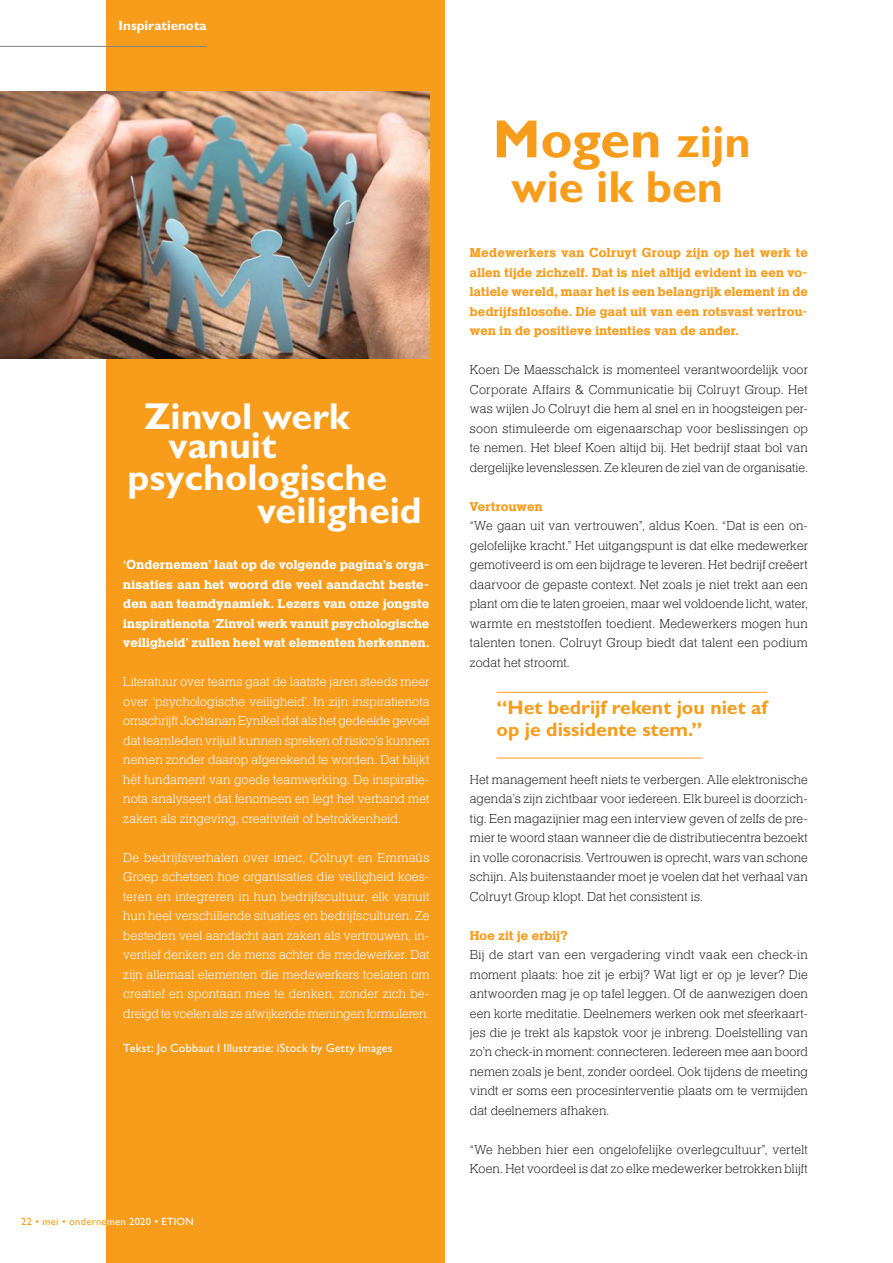
<style>
.page{position:relative;width:893px;height:1263px;background:#fff}
.page>*{position:absolute;margin:0;border:0;box-sizing:border-box;transform-origin:0 0}
.Kop{font:700 54px "Gill Sans Std";letter-spacing:-.01em;color:#f89c1c}
.Kop-2{font:700 45px "Gill Sans Std";color:#f89c1c}
.Kop-3{font:700 37.5px "Gill Sans Std";color:#fff}
.Streamer{font:700 19.5px/22.5px "Gill Sans Std";color:#f89c1c}
.Body{font:300 13.5px/19.5px "Helserif";letter-spacing:.01em;color:#231f20;text-align:justify}
.Body-2{font:300 13.5px/19.5px "Helserif";color:#fff;text-align:justify}
.Body-3{font:700 13.5px/19.5px "Helserif";letter-spacing:.01em;color:#f89c1c;text-align:justify}
.Body-4{font:700 13.5px/19.5px "Helserif";letter-spacing:.01em;color:#fff;text-align:justify}
.Binnenwerk_-_caption{font:700 13.5px "Gill Sans Std";color:#fff}
.Onderschrift_-_auteu{font:12px "Gill Sans Std";letter-spacing:.02em;color:#fff}
.Binnenwerk_-_caption-2{font:10.5px "Gill Sans Std";letter-spacing:.025em;color:#f89c1c}
.s1{color:#fff}
.s2{font-size:45px}
</style>
<div class="page">
<div style="left:106px;top:0;width:338px;height:1263px;background:#f89c1c"></div>
<hr style="left:0;top:46px;width:207px;height:1px;background:#818386">
<img style="left:0;top:91px;width:429px;height:268px">
<hr style="left:496px;top:692px;width:271px;height:1px;background:#f89c1c">
<hr style="left:496px;top:758px;width:206px;height:1px;background:#f89c1c">
<p class="Binnenwerk_-_caption" style="left:119px;top:18px;width:90px">Inspiratienota</p>
<p class="Kop-3" style="left:144px;top:394px;width:207px">Zinvol werk</p>
<p class="Kop-3" style="left:169px;top:423px;width:109px">vanuit</p>
<p class="Kop-3" style="left:128px;top:455px;width:261px">psychologische</p>
<p class="Kop-3" style="left:257px;top:488px;width:166px">veiligheid</p>
<p class="Body-4" style="left:123px;top:556px;width:308px">‘Ondernemen’ laat op de volgende pagina’s orga&shy;nisaties aan het woord die veel aandacht beste&shy;den aan teamdynamiek. Lezers van onze jongste inspiratienota ‘Zinvol werk vanuit psychologische veiligheid’ zullen heel wat elementen herkennen.</p>
<p class="Body-2" style="left:123px;top:672px;width:308px">Literatuur over teams gaat de laatste jaren steeds meer over ‘psychologische veiligheid’. In zijn inspiratienota omschrijft Jochanan Eynikel dat als het gedeelde gevoel dat teamleden vrijuit kunnen spreken of risico’s kunnen nemen zonder daarop afgerekend te worden. Dat blijkt hét fundament van goede teamwerking. De inspiratie&shy;nota analyseert dat fenomeen en legt het verband met zaken als zingeving, creativiteit of betrokkenheid.</p>
<p class="Body-2" style="left:123px;top:848px;width:308px">De bedrijfsverhalen over imec, Colruyt en Emmaüs Groep schetsen hoe organisaties die veiligheid koes&shy;teren en integreren in hun bedrijfscultuur, elk vanuit hun heel verschillende situaties en bedrijfsculturen. Ze besteden veel aandacht aan zaken als vertrouwen, in&shy;ventief denken en de mens achter de medewerker. Dat zijn allemaal elementen die medewerkers toelaten om creatief en spontaan mee te denken, zonder zich be&shy;dreigd te voelen als ze afwijkende meningen formuleren.</p>
<p class="Onderschrift_-_auteu" style="left:123px;top:1041px;width:271px">Tekst: Jo Cobbaut I Illustratie: iStock by Getty Images</p>
<p class="Binnenwerk_-_caption-2" style="left:21px;top:1216px;width:174px">22 • mei • onderne<span class="s1">men 2020 • ETION</span></p>
<p class="Kop" style="left:493px;top:107px;width:259px">Mogen <span class="s2">zijn</span></p>
<p class="Kop-2" style="left:512px;top:160px;width:213px">wie ik ben</p>
<p class="Body-3" style="left:470px;top:244px;width:340px">Medewerkers van Colruyt Group zijn op het werk te allen tijde zichzelf. Dat is niet altijd evident in een vo&shy;latiele wereld, maar het is een belangrijk element in de bedrijfsfilosofie. Die gaat uit van een rotsvast vertrou&shy;wen in de positieve intenties van de ander.</p>
<p class="Body" style="left:470px;top:360px;width:340px">Koen De Maesschalck is momenteel verantwoordelijk voor Corporate Affairs &amp; Communicatie bij Colruyt Group. Het was wijlen Jo Colruyt die hem al snel en in hoogsteigen per&shy;soon stimuleerde om eigenaarschap voor beslissingen op te nemen. Het bleef Koen altijd bij. Het bedrijf staat bol van dergelijke levenslessen. Ze kleuren de ziel van de organisatie.</p>
<p class="Body-3" style="left:470px;top:497px;width:74px">Vertrouwen</p>
<p class="Body" style="left:470px;top:516px;width:340px">“We gaan uit van vertrouwen”, aldus Koen. “Dat is een on&shy;gelofelijke kracht.” Het uitgangspunt is dat elke medewerker gemotiveerd is om een bijdrage te leveren. Het bedrijf creëert daarvoor de gepaste context. Net zoals je niet trekt aan een plant om die te laten groeien, maar wel voldoende licht, water, warmte en meststoffen toedient. Medewerkers mogen hun talenten tonen. Colruyt Group biedt dat talent een podium zodat het stroomt.</p>
<p class="Streamer" style="left:496px;top:696px;width:272px">“Het bedrijf rekent jou niet af op je dissidente stem.”</p>
<p class="Body" style="left:470px;top:770px;width:340px">Het management heeft niets te verbergen. Alle elektronische agenda’s zijn zichtbaar voor iedereen. Elk bureel is doorzich&shy;tig. Een magazijnier mag een interview geven of zelfs de pre&shy;mier te woord staan wanneer die de distributiecentra bezoekt in volle coronacrisis. Vertrouwen is oprecht, wars van schone schijn. Als buitenstaander moet je voelen dat het verhaal van Colruyt Group klopt. Dat het consistent is.</p>
<p class="Body-3" style="left:470px;top:926px;width:100px">Hoe zit je erbij?</p>
<p class="Body" style="left:470px;top:945px;width:340px">Bij de start van een vergadering vindt vaak een check-in moment plaats: hoe zit je erbij? Wat ligt er op je lever? Die antwoorden mag je op tafel leggen. Of de aanwezigen doen een korte meditatie. Deelnemers werken ook met sfeerkaart&shy;jes die je trekt als kapstok voor je inbreng. Doelstelling van zo’n check-in moment: connecteren. Iedereen mee aan boord nemen zoals je bent, zonder oordeel. Ook tijdens de meeting vindt er soms een procesinterventie plaats om te vermijden dat deelnemers afhaken.</p>
<p class="Body" style="left:470px;top:1140px;width:340px">“We hebben hier een ongelofelijke overlegcultuur”, vertelt<br>Koen. Het voordeel is dat zo elke medewerker betrokken blijft</p>
</div>
